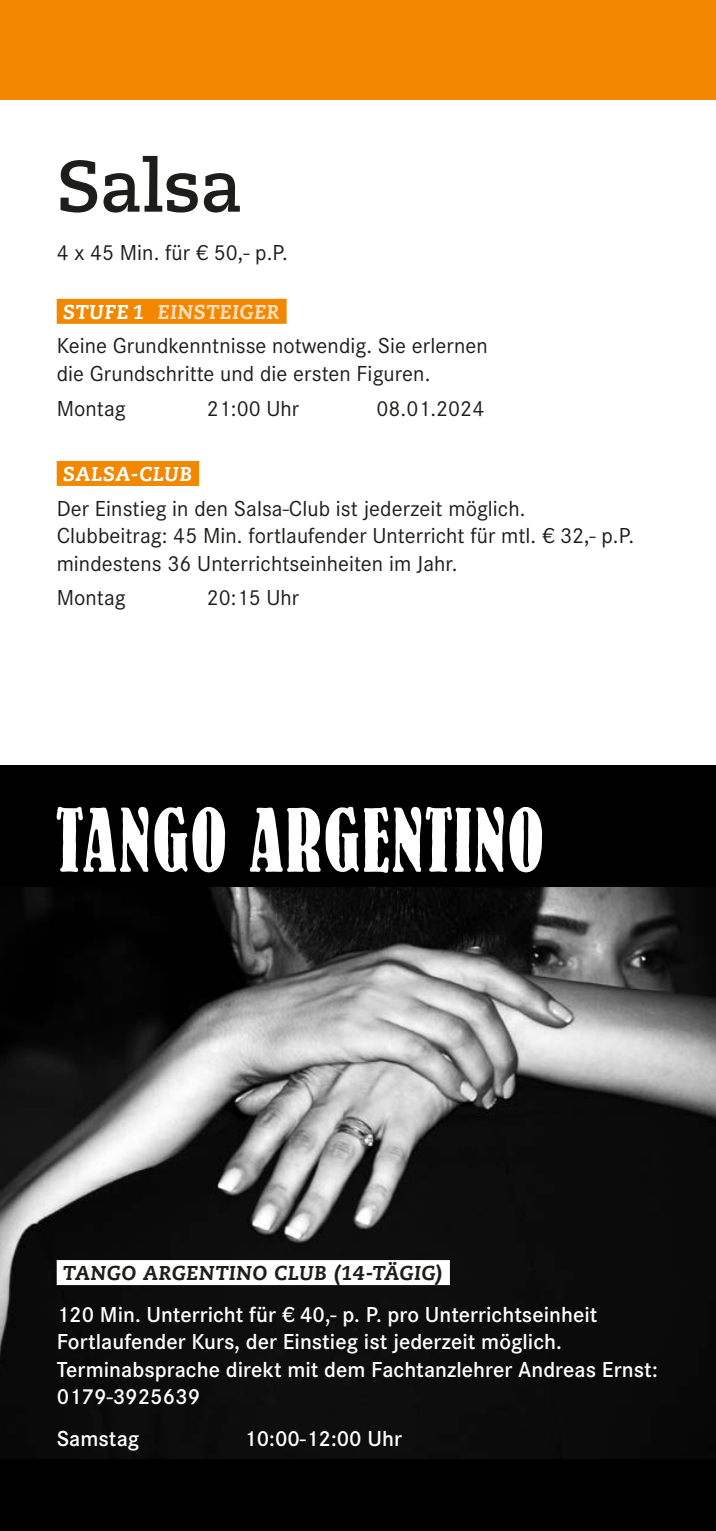
<style>
.page{position:relative;width:716px;height:1531px;background:#fff}
.page>*{position:absolute;margin:0;border:0;box-sizing:border-box;transform-origin:0 0}
.t1{font:700 condensed 90px "Bernhard Std";letter-spacing:.035em;color:#fff;scale:.84 1}
.t2{font:700 72.5px "Caecilia LT Std";letter-spacing:-.015em;color:#1d1d1b}
.t3{font:22.5px/27.5px "Corporate S";color:#1d1d1b}
.t4{font:600 22.5px/27.5px "Corporate S";color:#fff}
.t5{font:italic 800 20px "Caecilia LT Std";letter-spacing:.035em;color:#1d1d1b}
.t6{font:italic 800 20px "Caecilia LT Std";letter-spacing:.035em;color:#fddebc}
.t7{font:italic 800 20px "Caecilia LT Std";letter-spacing:.035em;color:#fff}
.s1{color:#fff}
</style>
<div class="page">
<div style="left:0;top:765px;width:716px;height:766px;background:#000"></div>
<img style="left:0;top:887px;width:716px;height:572px">
<div style="left:0;top:0;width:716px;height:99px;background:#f18800"></div>
<div style="left:57px;top:299px;width:230px;height:25px;background:#f18800"></div>
<div style="left:57px;top:461px;width:142px;height:25px;background:#f18800"></div>
<div style="left:57px;top:1260px;width:393px;height:25px;background:#fff"></div>
<h2 class="t2" style="left:57px;top:144px;width:187px">Salsa</h2>
<p class="t3" style="left:57px;top:238px;width:233px">4 x 45 Min. für € 50,- p.P.</p>
<p class="t6" style="left:63px;top:300px;width:218px"><span class="s1">STUFE 1</span> EINSTEIGER</p>
<p class="t3" style="left:57px;top:331px;width:432px">Keine Grundkenntnisse notwendig. Sie erlernen die Grundschritte und die ersten Figuren.</p>
<p class="t3" style="left:57px;top:393px;width:70px">Montag</p>
<p class="t3" style="left:207px;top:393px;width:94px">21:00 Uhr</p>
<p class="t3" style="left:376px;top:393px;width:109px">08.01.2024</p>
<p class="t7" style="left:63px;top:462px;width:130px">SALSA-CLUB</p>
<p class="t3" style="left:57px;top:493px;width:579px">Der Einstieg in den Salsa-Club ist jederzeit möglich.<br>Clubbeitrag: 45 Min. fortlaufender Unterricht für mtl. € 32,- p.P. mindestens 36 Unterrichtseinheiten im Jahr.</p>
<p class="t3" style="left:57px;top:583px;width:70px">Montag</p>
<p class="t3" style="left:207px;top:583px;width:94px">20:15 Uhr</p>
<h1 class="t1" style="left:57px;top:793px;width:581px">TANGO ARGENTINO</h1>
<p class="t5" style="left:63px;top:1261px;width:381px">TANGO ARGENTINO CLUB (14-TÄGIG)</p>
<p class="t4" style="left:57px;top:1300px;width:602px">120 Min. Unterricht für € 40,- p. P. pro Unterrichtseinheit Fortlaufender Kurs, der Einstieg ist jederzeit möglich.<br>Terminabsprache direkt mit dem Fachtanzlehrer Andreas Ernst:<br>0179-3925639</p>
<p class="t4" style="left:57px;top:1424px;width:84px">Samstag</p>
<p class="t4" style="left:244px;top:1424px;width:159px">10:00-12:00 Uhr</p>
</div>
